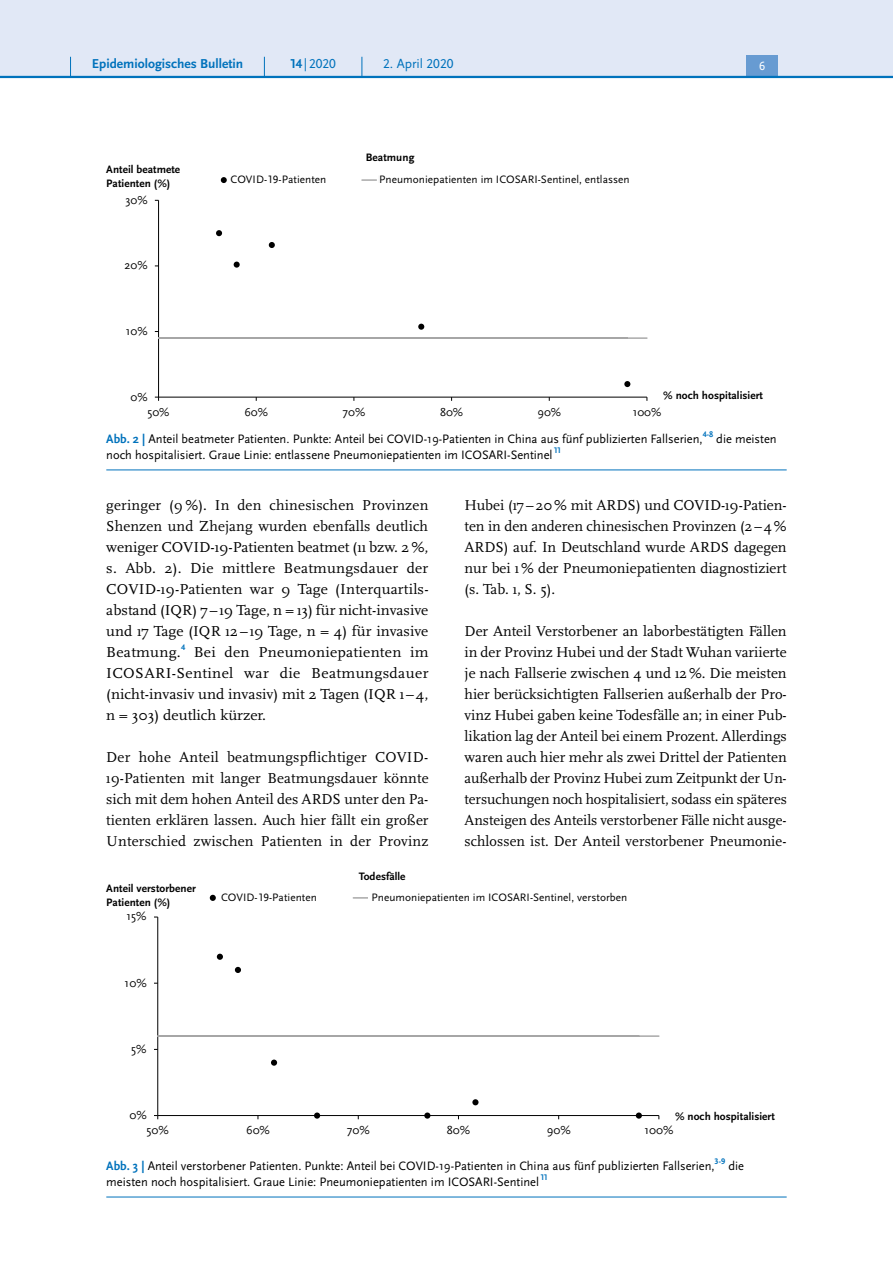
<style>
.page{position:relative;width:893px;height:1263px;background:#fff}
.page>*{position:absolute;margin:0;border:0;box-sizing:border-box;transform-origin:0 0}
.P_-_Fließtext{font:15px/21px "Scala Pro";color:#000;text-align:justify}
.t1{font:700 13.5px "Scala Sans Pro";color:#0072bc}
.t2{font:13.5px "Scala Sans Pro";color:#0072bc}
.P_-_Bildunterschrift{font:12.75px "Scala Sans Pro";color:#000}
.t3{font:12.45px "Scala Sans Pro";color:#fff}
.t4{font:12.15px "Scala Sans Pro";color:#000}
.t5{font:12px "Scala Sans Pro";color:#000}
.Text_klein_schwarz_b{font:11.25px "Scala Sans Pro";letter-spacing:.005em;color:#000}
.Text_klein_schwarz_b-2{font:700 11.25px/14.2px "Scala Sans Pro";letter-spacing:.005em;color:#000}
.P_-_Bildunterschrift-2{font:700 8.55px "Scala Sans Pro";color:#0072bc}
.s1{font-weight:700}
.s2{font-weight:700;color:#0072bc}
</style>
<div class="page">
<hr style="left:158px;top:200px;width:1px;height:197px;background:#000">
<hr style="left:159px;top:397px;width:488px;height:1px;background:#000">
<hr style="left:158px;top:337px;width:489px;height:2px;background:#a6a6a6">
<svg style="left:624px;top:381px;width:6px;height:6px"></svg>
<svg style="left:269px;top:242px;width:6px;height:6px"></svg>
<svg style="left:234px;top:262px;width:6px;height:6px"></svg>
<svg style="left:216px;top:230px;width:6px;height:6px"></svg>
<svg style="left:418px;top:324px;width:6px;height:6px"></svg>
<svg style="left:221px;top:177px;width:6px;height:6px"></svg>
<svg style="left:362px;top:179px;width:14px;height:2px"></svg>
<hr style="left:106px;top:470px;width:681px;height:1px;background:#0072bc">
<hr style="left:157px;top:917px;width:1px;height:198px;background:#000">
<hr style="left:158px;top:1115px;width:501px;height:1px;background:#000">
<hr style="left:158px;top:1035px;width:501px;height:2px;background:#a6a6a6">
<div style="left:636px;top:1112px;width:6px;height:7px;background:#000;border-radius:50%"></div>
<div style="left:271px;top:1059px;width:6px;height:7px;background:#000;border-radius:50%"></div>
<svg style="left:235px;top:967px;width:6px;height:6px"></svg>
<svg style="left:217px;top:954px;width:6px;height:6px"></svg>
<div style="left:314px;top:1112px;width:6px;height:7px;background:#000;border-radius:50%"></div>
<svg style="left:472px;top:1099px;width:6px;height:6px"></svg>
<div style="left:424px;top:1112px;width:6px;height:7px;background:#000;border-radius:50%"></div>
<svg style="left:210px;top:895px;width:6px;height:6px"></svg>
<svg style="left:353px;top:897px;width:15px;height:2px"></svg>
<hr style="left:106px;top:1197px;width:681px;height:1px;background:#0072bc">
<div style="left:0;top:0;width:893px;height:77px;background:#e1e8f6"></div>
<div style="left:746px;top:55px;width:32px;height:21px;background:#679bd2"></div>
<hr style="left:0;top:76px;width:893px;height:2px;background:#0072bc">
<svg style="left:70px;top:57px;width:1px;height:19px"></svg>
<svg style="left:264px;top:57px;width:1px;height:19px"></svg>
<svg style="left:362px;top:57px;width:1px;height:19px"></svg>
<p class="t1" style="left:92px;top:55px;width:153px">Epidemiologisches Bulletin</p>
<p class="t2" style="left:290px;top:55px;width:47px"><span class="s1">14</span> |2020</p>
<p class="t2" style="left:383px;top:55px;width:72px">2. April 2020</p>
<p class="t3" style="left:759px;top:59px;width:8px">6</p>
<p class="Text_klein_schwarz_b-2" style="left:106px;top:162px;width:75px">Anteil beatmete<br>Patienten (%)</p>
<p class="t5" style="left:125px;top:193px;width:24px">30%</p>
<p class="t5" style="left:125px;top:258px;width:25px">20%</p>
<p class="t5" style="left:126px;top:324px;width:23px">10%</p>
<p class="t5" style="left:131px;top:390px;width:19px">0%</p>
<p class="Text_klein_schwarz_b-2" style="left:366px;top:150px;width:50px">Beatmung</p>
<p class="t5" style="left:233px;top:172px;width:102px">COVID-19 Patienten</p>
<p class="t5" style="left:378px;top:172px;width:267px">Pneumoniepatienten im ICOSARI-Sentinel, entlassen</p>
<p class="Text_klein_schwarz_b" style="left:230px;top:173px;width:97px">COVID-19-Patienten</p>
<p class="Text_klein_schwarz_b" style="left:379px;top:173px;width:252px">Pneumoniepatienten im ICOSARI-Sentinel, entlassen</p>
<p class="Text_klein_schwarz_b-2" style="left:663px;top:388px;width:101px">% noch hospitalisiert</p>
<p class="t5" style="left:147px;top:405px;width:24px">50%</p>
<p class="t5" style="left:244px;top:405px;width:25px">60%</p>
<p class="t5" style="left:343px;top:405px;width:24px">70%</p>
<p class="t5" style="left:440px;top:405px;width:25px">80%</p>
<p class="t5" style="left:537px;top:405px;width:25px">90%</p>
<p class="t5" style="left:633px;top:405px;width:30px">100%</p>
<p class="P_-_Bildunterschrift" style="left:106px;top:432px;width:598px"><span class="s2">Abb. 2 |</span> Anteil beatmeter Patienten. Punkte: Anteil bei COVID-19-Patienten in China aus fünf publizierten Fallserien,</p>
<p class="P_-_Bildunterschrift-2" style="left:703px;top:429px;width:12px">4-8</p>
<p class="P_-_Bildunterschrift" style="left:716px;top:432px;width:62px">die meisten</p>
<p class="P_-_Bildunterschrift" style="left:106px;top:447px;width:448px">noch hospitalisiert. Graue Linie: entlassene Pneumoniepatienten im ICOSARI-Sentinel</p>
<p class="P_-_Bildunterschrift-2" style="left:554px;top:445px;width:8px">11</p>
<p class="P_-_Fließtext" style="left:106px;top:494px;width:324px">geringer (9 %). In den chinesischen Provinzen Shenzen und Zhejang wurden ebenfalls deutlich weniger COVID-19-Patienten beatmet (11 bzw. 2%, s. Abb. 2). Die mittlere Beatmungsdauer der COVID-19-Patienten war 9 Tage (Interquartils&shy;abstand (IQR) 7–19 Tage, n = 13) für nicht-invasive und 17 Tage (IQR 12– 19 Tage, n = 4) für invasive Beatmung.<sup>4</sup> Bei den Pneumoniepatienten im ICOSARI-Sentinel war die Beatmungsdauer (nicht-invasiv und invasiv) mit 2 Tagen (IQR 1 –4, n = 303) deutlich kürzer.</p>
<p class="P_-_Fließtext" style="left:106px;top:746px;width:324px">Der hohe Anteil beatmungspflichtiger COVID-19-Patienten mit langer Beatmungsdauer könnte sich mit dem hohen Anteil des ARDS unter den Pa&shy;tienten erklären lassen. Auch hier fällt ein großer Unterschied zwischen Patienten in der Provinz</p>
<p class="Text_klein_schwarz_b-2" style="left:359px;top:869px;width:48px">Todesfälle</p>
<p class="P_-_Fließtext" style="left:465px;top:494px;width:324px">Hubei (17–20% mit ARDS) und COVID-19-Patien&shy;ten in den anderen chinesischen Provinzen (2–4% ARDS) auf. In Deutschland wurde ARDS dagegen nur bei 1% der Pneumoniepatienten diagnostiziert (s. Tab. 1, S. 5).</p>
<p class="P_-_Fließtext" style="left:465px;top:620px;width:324px">Der Anteil Verstorbener an laborbestätigten Fällen in der Provinz Hubei und der Stadt Wuhan variierte je nach Fallserie zwischen 4 und 12%. Die meisten hier berücksichtigten Fallserien außerhalb der Pro&shy;vinz Hubei gaben keine Todesfälle an; in einer Pub&shy;likation lag der Anteil bei einem Prozent. Allerdings waren auch hier mehr als zwei Drittel der Patienten außerhalb der Provinz Hubei zum Zeitpunkt der Un&shy;tersuchungen noch hospitalisiert, sodass ein späteres Ansteigen des Anteils verstorbener Fälle nicht ausge&shy;schlossen ist. Der Anteil verstorbener Pneumonie-</p>
<p class="Text_klein_schwarz_b-2" style="left:106px;top:881px;width:91px">Anteil verstorbener<br>Patienten (%)</p>
<p class="t4" style="left:127px;top:909px;width:22px">15%</p>
<p class="t4" style="left:125px;top:975px;width:24px">10%</p>
<p class="t4" style="left:131px;top:1042px;width:17px">5%</p>
<p class="t4" style="left:129px;top:1108px;width:19px">0%</p>
<p class="t4" style="left:222px;top:890px;width:103px">COVID-19 Patienten</p>
<p class="t4" style="left:370px;top:890px;width:276px">Pneumoniepatienten im ICOSARI-Sentinel, verstorben</p>
<p class="Text_klein_schwarz_b" style="left:221px;top:891px;width:97px">COVID-19-Patienten</p>
<p class="Text_klein_schwarz_b" style="left:372px;top:891px;width:257px">Pneumoniepatienten im ICOSARI-Sentinel, verstorben</p>
<p class="Text_klein_schwarz_b-2" style="left:675px;top:1109px;width:101px">% noch hospitalisiert</p>
<p class="t4" style="left:147px;top:1123px;width:24px">50%</p>
<p class="t4" style="left:246px;top:1123px;width:25px">60%</p>
<p class="t4" style="left:347px;top:1123px;width:24px">70%</p>
<p class="t4" style="left:447px;top:1123px;width:25px">80%</p>
<p class="t4" style="left:547px;top:1123px;width:25px">90%</p>
<p class="t4" style="left:644px;top:1123px;width:31px">100%</p>
<p class="P_-_Bildunterschrift" style="left:106px;top:1159px;width:610px"><span class="s2">Abb. 3 |</span> Anteil verstorbener Patienten. Punkte: Anteil bei COVID-19-Patienten in China aus fünf publizierten Fallserien,</p>
<p class="P_-_Bildunterschrift-2" style="left:715px;top:1156px;width:12px">3-9</p>
<p class="P_-_Bildunterschrift" style="left:728px;top:1159px;width:17px">die</p>
<p class="P_-_Bildunterschrift" style="left:106px;top:1174px;width:434px">meisten noch hospitalisiert. Graue Linie: Pneumoniepatienten im ICOSARI-Sentinel</p>
<p class="P_-_Bildunterschrift-2" style="left:541px;top:1172px;width:8px">11</p>
</div>
